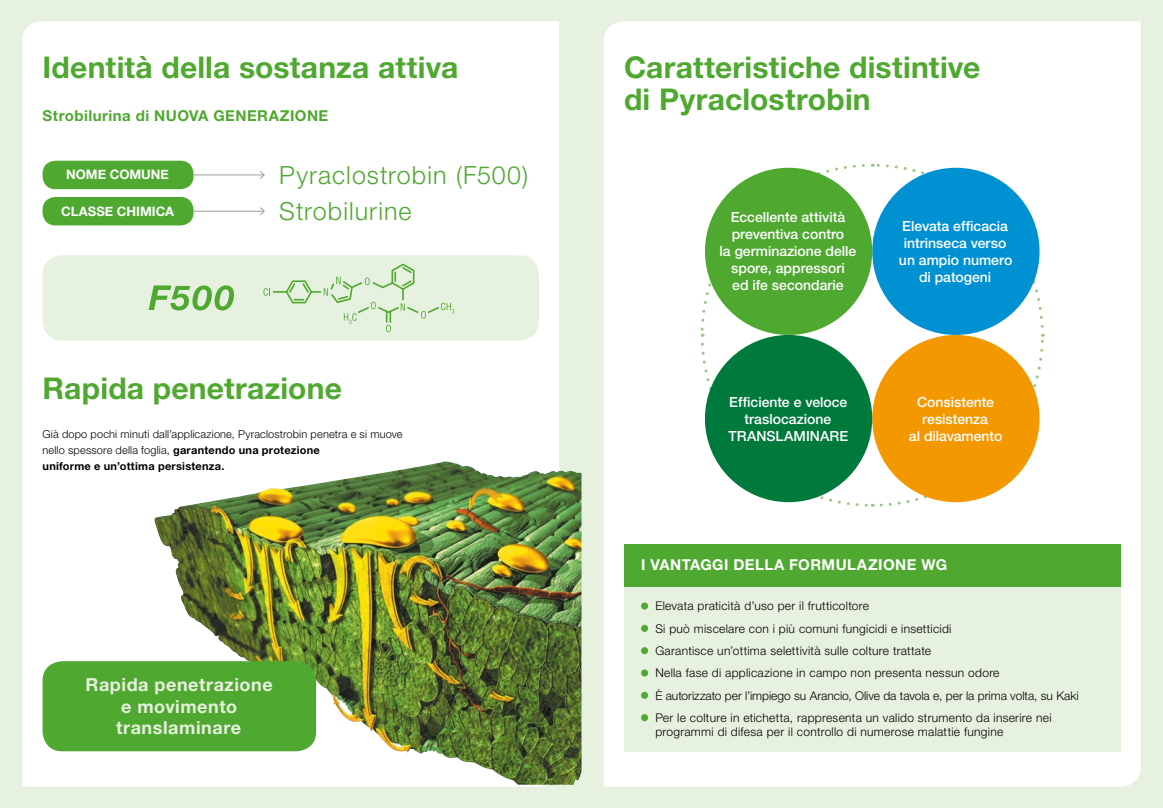
<style>
.page{position:relative;width:1163px;height:808px;background:#fff}
.page>*{position:absolute;margin:0;border:0;box-sizing:border-box;transform-origin:0 0}
.t1{font:700 30px/32px "Helvetica Neue LT Pro";letter-spacing:.005em;color:#4fa830}
.t2{font:300 25px/36.2px "Helvetica Neue LT Pro";letter-spacing:.045em;color:#4fa830}
.t3{font:700 18px/21.6px "Helvetica Neue LT Pro";letter-spacing:.03em;color:#e7f1df;text-align:center}
.t4{font:700 15px "Helvetica Neue LT Pro";letter-spacing:.03em;color:#4fa830}
.t5{font:700 15px "Helvetica Neue LT Pro";letter-spacing:.025em;color:#fff}
.t6{font:500 14px/17px "Helvetica Neue LT Pro";color:#fff;text-align:center}
.t7{font:700 13px "Helvetica Neue";color:#fff}
.t8{font:300 12px/22.3px "Helvetica Neue LT Pro";letter-spacing:.02em;color:#000}
.t9{font:300 11px/16px "Helvetica Neue LT Pro";letter-spacing:.01em;color:#000}
.s1{font-weight:700}
</style>
<div class="page">
<div style="left:0;top:0;width:581px;height:808px;background:#e7f1df"></div>
<div style="left:22px;top:21px;width:537px;height:766px;background:#fff"></div>
<div style="left:581px;top:0;width:581px;height:808px;background:#e7f1df"></div>
<div style="left:604px;top:21px;width:536px;height:766px;background:#fff"></div>
<img style="left:154px;top:462px;width:427px;height:323px">
<div style="left:43px;top:161px;width:150px;height:28px;background:#4fa830;border-radius:13px"></div>
<div style="left:43px;top:197px;width:150px;height:28px;background:#4fa830;border-radius:13px"></div>
<hr style="left:193px;top:174px;width:71px;height:1px;background:#9d9d9c">
<svg style="left:259px;top:170px;width:6px;height:10px"></svg>
<hr style="left:193px;top:211px;width:71px;height:1px;background:#9d9d9c">
<svg style="left:259px;top:206px;width:6px;height:10px"></svg>
<div style="left:43px;top:255px;width:496px;height:86px;background:#e7f1df;border-radius:20px"></div>
<svg style="left:149px;top:285px;width:85px;height:25px"></svg>
<div style="left:43px;top:661px;width:273px;height:90px;background:#4fa830;border-radius:20px"></div>
<svg style="left:263px;top:264px;width:191px;height:68px"></svg>
<svg style="left:624px;top:586px;width:496px;height:165px"></svg>
<div style="left:624px;top:544px;width:496px;height:42px;background:#4fa830"></div>
<div style="left:641px;top:602px;width:7px;height:7px;background:#4fa830;border-radius:50%"></div>
<div style="left:641px;top:625px;width:7px;height:7px;background:#4fa830;border-radius:50%"></div>
<div style="left:641px;top:647px;width:7px;height:7px;background:#4fa830;border-radius:50%"></div>
<div style="left:641px;top:669px;width:7px;height:7px;background:#4fa830;border-radius:50%"></div>
<div style="left:641px;top:692px;width:7px;height:7px;background:#4fa830;border-radius:50%"></div>
<div style="left:641px;top:714px;width:7px;height:7px;background:#4fa830;border-radius:50%"></div>
<div style="left:699px;top:162px;width:346px;height:346px;background:#fff"></div>
<div style="left:872px;top:335px;width:167px;height:167px;background:#f49800;border-radius:50%"></div>
<div style="left:872px;top:168px;width:167px;height:167px;background:#0091d3;border-radius:50%"></div>
<div style="left:704px;top:335px;width:168px;height:167px;background:#00793d;border-radius:50%"></div>
<div style="left:704px;top:168px;width:168px;height:167px;background:#4fa830;border-radius:50%"></div>
<h1 class="t1" style="left:43px;top:51px;width:417px">Identità della sostanza attiva</h1>
<p class="t4" style="left:43px;top:106px;width:287px">Strobilurina di NUOVA GENERAZIONE</p>
<p class="t7" style="left:66px;top:164px;width:104px">NOME COMUNE</p>
<p class="t7" style="left:61px;top:201px;width:114px">CLASSE CHIMICA</p>
<h2 class="t2" style="left:279px;top:156px;width:250px">Pyraclostrobin (F500)<br>Strobilurine</h2>
<h1 class="t1" style="left:43px;top:371px;width:301px">Rapida penetrazione</h1>
<p class="t9" style="left:43px;top:426px;width:361px">Già dopo pochi minuti dall’applicazione, Pyraclostrobin penetra e si muove nello spessore della foglia, <span class="s1">garantendo una protezione<br>uniforme e un’ottima persistenza.</span></p>
<h3 class="t3" style="left:86px;top:673px;width:189px">Rapida penetrazione e movimento translaminare</h3>
<h1 class="t1" style="left:624px;top:51px;width:358px">Caratteristiche distintive di Pyraclostrobin</h1>
<p class="t6" style="left:719px;top:209px;width:138px">Eccellente attività preventiva contro<br>la germinazione delle spore, appressori<br>ed ife secondarie</p>
<p class="t6" style="left:728px;top:393px;width:121px">Efficiente e veloce traslocazione<br>TRANSLAMINARE</p>
<p class="t6" style="left:898px;top:217px;width:115px">Elevata efficacia intrinseca verso un ampio numero di patogeni</p>
<p class="t6" style="left:908px;top:393px;width:95px">Consistente resistenza<br>al dilavamento</p>
<p class="t5" style="left:641px;top:556px;width:307px">I VANTAGGI DELLA FORMULAZIONE WG</p>
<p class="t8" style="left:655px;top:595px;width:425px">Elevata praticità d’uso per il frutticoltore<br>Si può miscelare con i più comuni fungicidi e insetticidi<br>Garantisce un’ottima selettività sulle colture trattate<br>Nella fase di applicazione in campo non presenta nessun odore<br>È autorizzato per l’impiego su Arancio, Olive da tavola e, per la prima volta, su Kaki Per le colture in etichetta, rappresenta un valido strumento da inserire nei</p>
<p class="t8" style="left:655px;top:720px;width:349px">programmi di difesa per il controllo di numerose malattie fungine</p>
</div>
